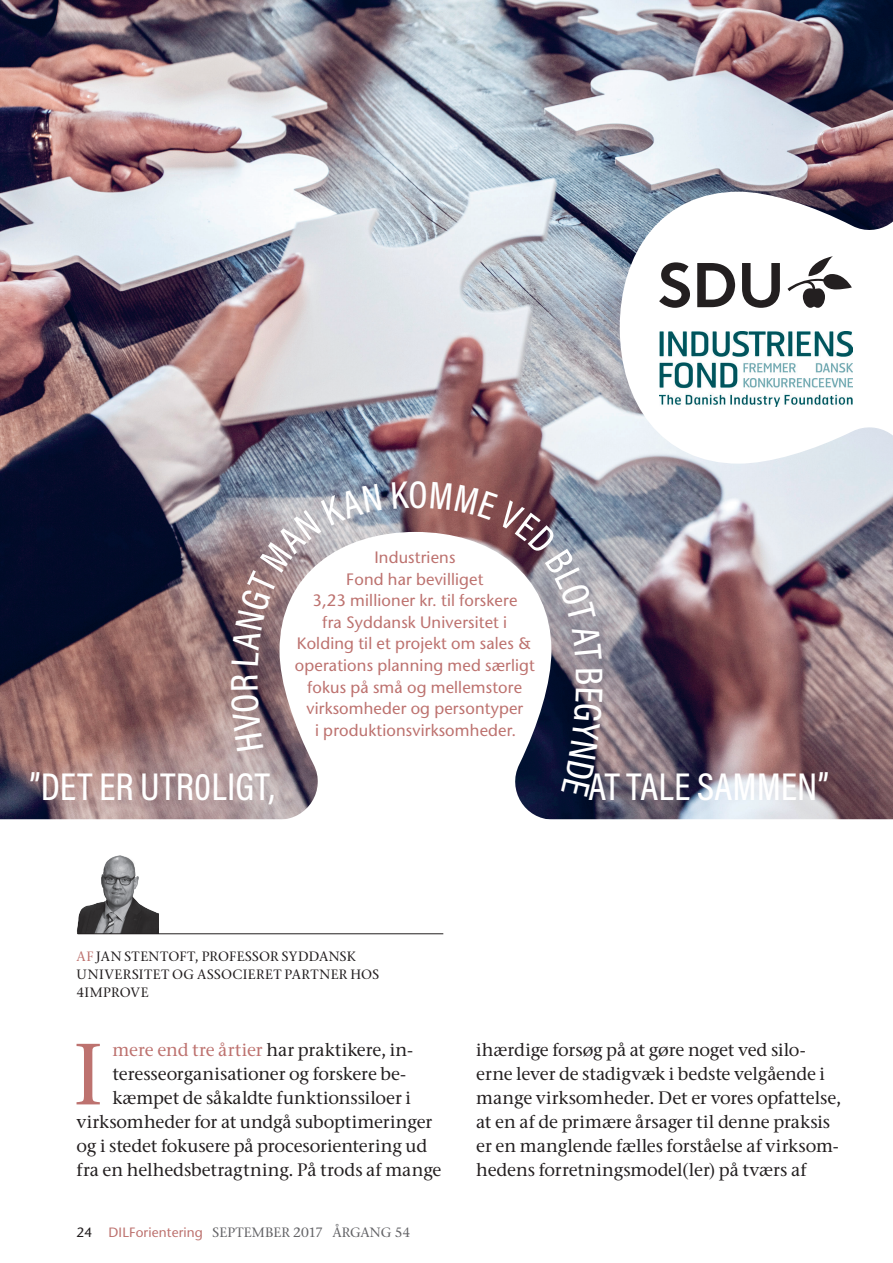
<style>
.page{position:relative;width:893px;height:1263px;background:#fff}
.page>*{position:absolute;margin:0;border:0;box-sizing:border-box;transform-origin:0 0}
.t1{font:86.55px "ITC Stone Serif";color:#bd726f}
.t2{font:500 39px "Acumin Pro Cond";letter-spacing:.005em;color:#fff}
.t3{font:18px/24px "ITC Stone Serif";letter-spacing:-.005em;color:#231f20}
.t4{font:16.5px/21.6px "Stone Sans";letter-spacing:.01em;color:#bd726f;text-align:center}
.t5{font:13.5px/18px "ITC Stone Serif";letter-spacing:.03em;color:#231f20}
.t6{font:13.5px "ITC Stone Serif";letter-spacing:.01em;color:#636366}
.s1{color:#bd726f}
.s2{font-family:"Stone Sans";color:#231f20}
.s3{font-family:"Stone Sans";color:#bd726f}
</style>
<div class="page">
<img style="left:0;top:0;width:893px;height:820px">
<svg style="left:659px;top:256px;width:193px;height:52px"></svg>
<img style="left:659px;top:332px;width:193px;height:74px">
<img style="left:77px;top:855px;width:82px;height:79px">
<hr style="left:78px;top:933px;width:365px;height:1px;background:#231f20">
<svg style="left:231px;top:676px;width:32px;height:75px;background:#977e82"></svg>
<svg style="left:231px;top:484px;width:151px;height:181px"></svg>
<svg style="left:392px;top:481px;width:17px;height:28px"></svg>
<svg style="left:430px;top:482px;width:172px;height:179px"></svg>
<svg style="left:561px;top:669px;width:42px;height:129px;background:#2f3248"></svg>
<h2 class="t2" style="left:409px;top:469px;width:21px">O</h2>
<h2 class="t2" style="left:30px;top:762px;width:246px">”DET ER UTR0LIGT,</h2>
<p class="t4" style="left:295px;top:546px;width:242px">Industriens<br>Fond har bevilliget<br>3,23 millioner kr. til forskere<br>fra Syddansk Universitet i<br>Kolding til et projekt om sales &amp; operations planning med særligt fokus på små og mellemstore virksomheder og persontyper<br>i produktionsvirksomheder.</p>
<h2 class="t2" style="left:588px;top:762px;width:242px">AT TALE SAMMEN”</h2>
<p class="t5" style="left:77px;top:947px;width:304px"><span class="s1">AF</span> JAN STENTOFT, PROFESSOR SYDDANSK<br>UNIVERSITET OG ASSOCIERET PARTNER HOS<br>4IMPROVE</p>
<h1 class="t1" style="left:73px;top:1020px;width:32px">I</h1>
<p class="t3" style="left:113px;top:1038px;width:302px"><span class="s1">mere end tre årtier</span> har praktikere, in-</p>
<p class="t3" style="left:113px;top:1062px;width:295px">teresseorganisationer og forskere be-</p>
<p class="t3" style="left:113px;top:1086px;width:300px">kæmpet de såkaldte funktionssiloer i</p>
<p class="t3" style="left:77px;top:1110px;width:357px">virksomheder for at undgå suboptimeringer</p>
<p class="t3" style="left:77px;top:1134px;width:352px">og i stedet fokusere på procesorientering ud</p>
<p class="t3" style="left:77px;top:1158px;width:366px">fra en helhedsbetragtning. På trods af mange</p>
<p class="t6" style="left:77px;top:1223px;width:335px"><span class="s2">24</span> <span class="s3">DILForientering</span> SEPTEMBER 2017 ÅRGANG 54</p>
<p class="t3" style="left:476px;top:1038px;width:366px">ihærdige forsøg på at gøre noget ved silo&shy;erne lever de stadigvæk i bedste velgående i mange virksomheder. Det er vores opfattelse, at en af de primære årsager til denne praksis er en manglende fælles forståelse af virksom&shy;hedens forretningsmodel(ler) på tværs af</p>
</div>
